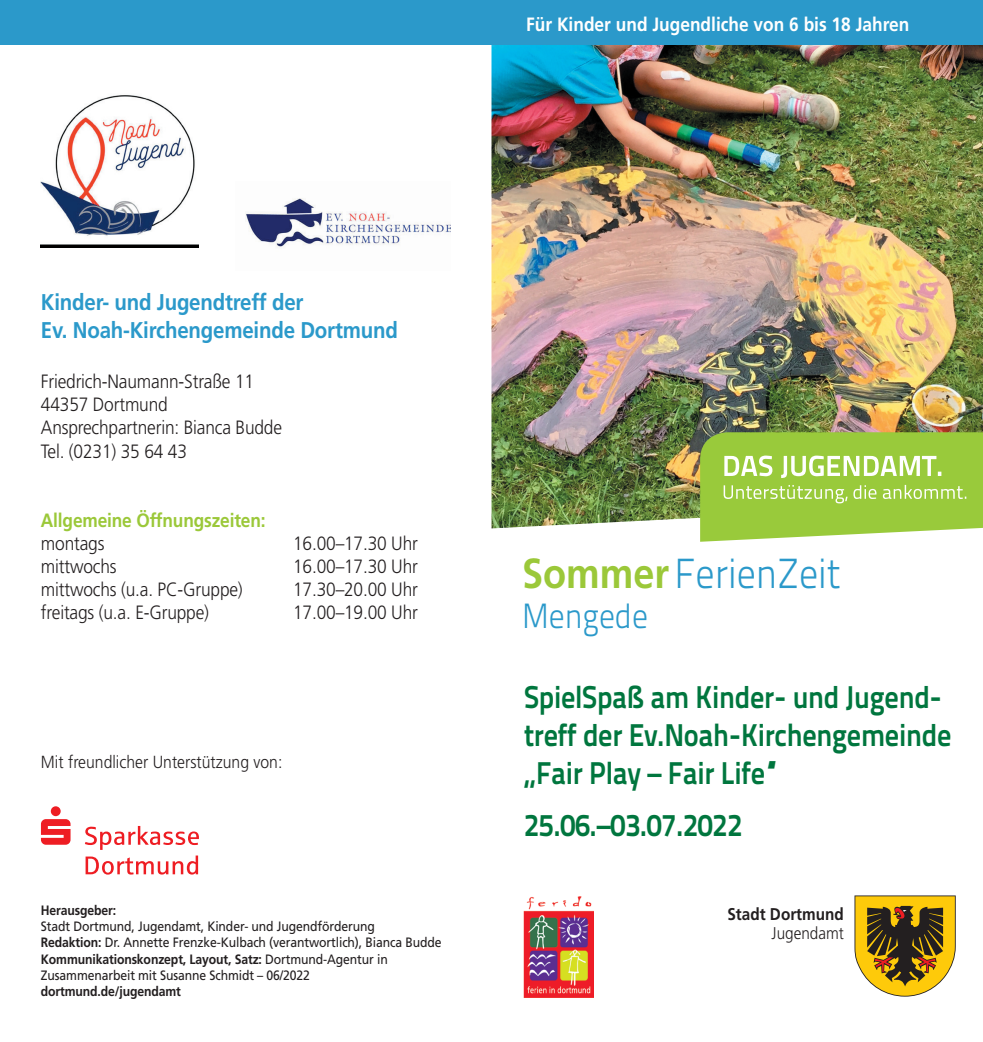
<style>
.page{position:relative;width:983px;height:1042px;background:#fff}
.page>*{position:absolute;margin:0;border:0;box-sizing:border-box;transform-origin:0 0}
.t1{font:300 42px "Titillium Text 22 L";color:#2b99ca;scale:.9 1}
.t2{font:300 35px "Titillium Text 22 L";color:#2b99ca;scale:.9 1}
.t3{font:700 31.5px/37.8px "Titillium Text 22 L";letter-spacing:-.01em;color:#00763e;scale:.9 1}
.t4{font:700 22.75px/27.3px "Frutiger LT";letter-spacing:-.01em;color:#2b99ca;scale:.9 1}
.t5{font:300 19.25px/23.1px "Frutiger LT";letter-spacing:-.01em;color:#231f20;scale:.9 1}
.t6{font:700 19.25px "Frutiger LT";color:#fff;scale:.9 1}
.t7{font:700 19.25px "Frutiger LT";letter-spacing:-.01em;color:#9bc839;scale:.9 1}
.t8{font:300 17.5px "Frutiger LT";color:#231f20;scale:.9 1}
.t9{font:700 16.97px "Frutiger LT";color:#231f20;scale:.9 1}
.t10{font:300 16.97px "Frutiger LT";color:#231f20;scale:.9 1}
.t11{font:13.65px/16.3px "Frutiger LT";letter-spacing:-.01em;color:#231f20;scale:.9 1}
.t12{font:700 13.65px "Frutiger LT";letter-spacing:-.01em;color:#231f20;scale:.9 1}
.s1{font-weight:700}
.s2{font-family:"Frutiger LT";font-weight:700;color:#9bc839}
</style>
<div class="page">
<img style="left:491px;top:45px;width:491px;height:483px">
<svg style="left:700px;top:432px;width:282px;height:110px;background:#a8d159"></svg>
<img style="left:523px;top:897px;width:70px;height:100px">
<svg style="left:854px;top:895px;width:101px;height:101px;background:#a7892d"></svg>
<div style="left:0;top:0;width:982px;height:45px;background:#2b99ca"></div>
<svg style="left:85px;top:826px;width:114px;height:48px"></svg>
<svg style="left:41px;top:806px;width:29px;height:39px"></svg>
<img style="left:41px;top:95px;width:157px;height:153px">
<img style="left:245px;top:198px;width:205px;height:49px">
<h3 class="t6" style="left:526px;top:13px;width:427px">Für Kinder und Jugendliche von 6 bis 18 Jahren</h3>
<h3 class="t4" style="left:41px;top:289px;width:398px">Kinder- und Jugendtreff der<br>Ev. Noah-Kirchengemeinde Dortmund</h3>
<h3 class="t5" style="left:41px;top:370px;width:269px">Friedrich-Naumann-Straße 11<br>44357 Dortmund<br>Ansprechpartnerin: Bianca Budde<br>Tel. (0231) 35 64 43</h3>
<h3 class="t7" style="left:41px;top:509px;width:251px">Allgemeine Öffnungszeiten:</h3>
<h3 class="t5" style="left:41px;top:532px;width:72px">montags</h3>
<h3 class="t5" style="left:293px;top:532px;width:140px">16.00–17.30 Uhr</h3>
<h3 class="t5" style="left:41px;top:555px;width:86px">mittwochs</h3>
<h3 class="t5" style="left:293px;top:555px;width:140px">16.00–17.30 Uhr</h3>
<h3 class="t5" style="left:41px;top:578px;width:226px">mittwochs (u.a. PC-Gruppe)</h3>
<h3 class="t5" style="left:293px;top:578px;width:140px">17.30–20.00 Uhr</h3>
<h3 class="t5" style="left:41px;top:601px;width:188px">freitags (u.a. E-Gruppe)</h3>
<h3 class="t5" style="left:293px;top:601px;width:140px">17.00–19.00 Uhr</h3>
<p class="t8" style="left:41px;top:751px;width:270px">Mit freundlicher Unterstützung von:</p>
<p class="t12" style="left:41px;top:902px;width:85px">Herausgeber:</p>
<p class="t11" style="left:41px;top:918px;width:446px">Stadt Dortmund, Jugendamt, Kinder- und Jugendförderung<br><span class="s1">Redaktion:</span> Dr. Annette Frenzke-Kulbach (verantwortlich), Bianca Budde <span class="s1">Kommunikationskonzept, Layout, Satz:</span> Dortmund-Agentur in Zusammenarbeit mit Susanne Schmidt – 06/2022</p>
<p class="t12" style="left:41px;top:983px;width:157px">dortmund.de/jugendamt</p>
<h1 class="t1" style="left:522px;top:542px;width:355px"><span class="s2">Sommer</span> FerienZeit</h1>
<h2 class="t2" style="left:522px;top:590px;width:141px">Mengede</h2>
<h3 class="t3" style="left:524px;top:676px;width:476px">SpielSpaß am Kinder- und Jugend&shy;treff der Ev.Noah-Kirchengemeinde „Fair Play – Fair Life“</h3>
<h3 class="t3" style="left:524px;top:804px;width:244px">25.06.–03.07.2022</h3>
<p class="t9" style="left:727px;top:904px;width:131px">Stadt Dortmund</p>
<p class="t10" style="left:771px;top:923px;width:82px">Jugendamt</p>
</div>
